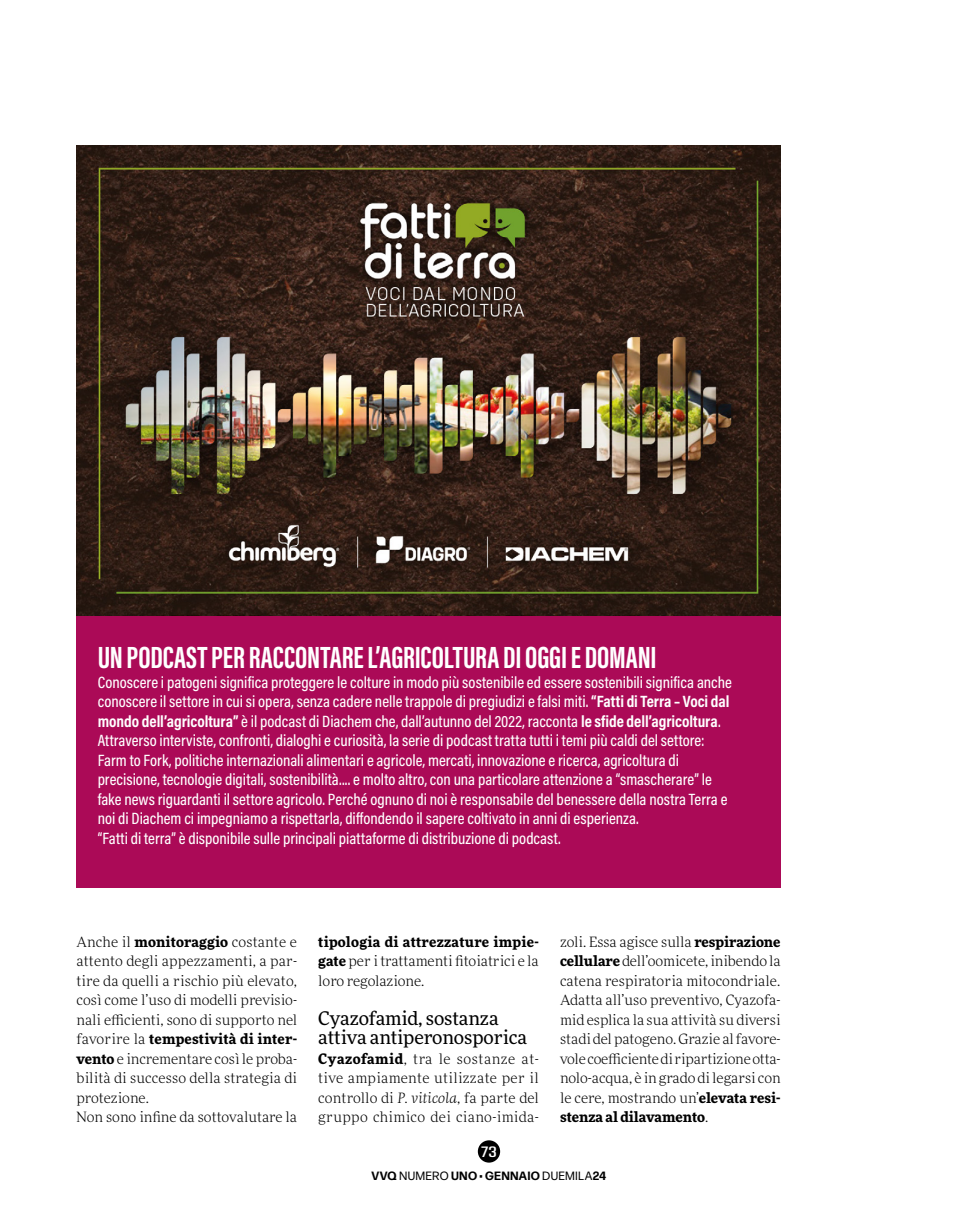
<style>
.page{position:relative;width:978px;height:1212px;background:#fff}
.page>*{position:absolute;margin:0;border:0;box-sizing:border-box;transform-origin:0 0}
.VQ20_BoxNEG_TITOLO{font:700 31.5px "Acumin Pro Extra Cond";letter-spacing:-.005em;color:#fff}
.VQ20_Titoletto_infratesto{font:18.75px/19.5px "More Pro";letter-spacing:-.005em;color:#000}
.VQ20_BoxNEG_TESTO{font:500 16.5px/19.5px "Acumin Pro Cond";color:#fff}
.t1{font:600 15px "Address Sans Pro";color:#fff}
.VQ20_Testo{font:300 14.25px/19.5px "More Pro";color:#000;text-align:justify}
.t2{font:700 12px "Forma DJR Micro";letter-spacing:.02em;color:#000}
.s1{font-weight:700}
.s2{font-style:italic}
.s3{font-weight:400}
</style>
<div class="page">
<div style="left:478px;top:1140px;width:22px;height:22px;background:#000;border-radius:50%"></div>
<img style="left:77px;top:146px;width:704px;height:469px">
<div style="left:77px;top:616px;width:704px;height:272px;background:#ab0a57"></div>
<p class="VQ20_BoxNEG_TITOLO" style="left:98px;top:638px;width:560px">UN PODCAST PER RACCONTARE L’AGRICOLTURA DI OGGI E DOMANI</p>
<p class="VQ20_BoxNEG_TESTO" style="left:98px;top:672px;width:636px">Conoscere i patogeni significa proteggere le colture in modo più sostenibile ed essere sostenibili significa anche conoscere il settore in cui si opera, senza cadere nelle trappole di pregiudizi e falsi miti. <span class="s1">“Fatti di Terra – Voci dal mondo dell’agricoltura”</span> è il podcast di Diachem che, dall’autunno del 2022, racconta <span class="s1">le sfide dell’agricoltura</span>.<br>Attraverso interviste, confronti, dialoghi e curiosità, la serie di podcast tratta tutti i temi più caldi del settore:<br>Farm to Fork, politiche internazionali alimentari e agricole, mercati, innovazione e ricerca, agricoltura di precisione, tecnologie digitali, sostenibilità.... e molto altro, con una particolare attenzione a “smascherare” le fake news riguardanti il settore agricolo. Perché ognuno di noi è responsabile del benessere della nostra Terra e noi di Diachem ci impegniamo a rispettarla, diffondendo il sapere coltivato in anni di esperienza.</p>
<p class="VQ20_BoxNEG_TESTO" style="left:98px;top:828px;width:464px">“Fatti di terra” è disponibile sulle principali piattaforme di distribuzione di podcast.</p>
<p class="VQ20_Testo" style="left:77px;top:931px;width:222px">Anche il <span class="s1">monitoraggio</span> costante e attento degli appezzamenti, a par&shy;tire da quelli a rischio più elevato, così come l’uso di modelli previsio&shy;nali efficienti, sono di supporto nel favorire la <span class="s1">tempestività di inter&shy;vento</span> e incrementare così le proba&shy;bilità di successo della strategia di protezione.</p>
<p class="VQ20_Testo" style="left:77px;top:1107px;width:222px">Non sono infine da sottovalutare la</p>
<p class="VQ20_Testo" style="left:318px;top:931px;width:222px"><span class="s1">tipologia di attrezzature impie&shy;gate</span> per i trattamenti fitoiatrici e la loro regolazione.</p>
<p class="VQ20_Titoletto_infratesto" style="left:318px;top:1007px;width:210px">Cyazofamid, sostanza attiva antiperonosporica</p>
<p class="VQ20_Testo" style="left:318px;top:1048px;width:222px"><span class="s1">Cyazofamid</span>, tra le sostanze at&shy;tive ampiamente utilizzate per il controllo di <span class="s2">P. viticola</span>, fa parte del gruppo chimico dei ciano-imida-</p>
<p class="t1" style="left:481px;top:1143px;width:17px">73</p>
<p class="VQ20_Testo" style="left:560px;top:931px;width:222px">zoli. Essa agisce sulla <span class="s1">respirazione cellulare</span> dell’oomicete, inibendo la catena respiratoria mitocondriale.<br>Adatta all’uso preventivo, Cyazofa&shy;mid esplica la sua attività su diversi stadi del patogeno. Grazie al favore&shy;vole coefficiente di ripartizione otta&shy;nolo-acqua, è in grado di legarsi con le cere, mostrando un’<span class="s1">elevata resi&shy;stenza al dilavamento</span>.</p>
<p class="t2" style="left:372px;top:1168px;width:236px">VVQ <span class="s3">NUMERO</span> UNO <span class="s3">•</span> GENNAIO <span class="s3">DUEMILA</span>24</p>
</div>
